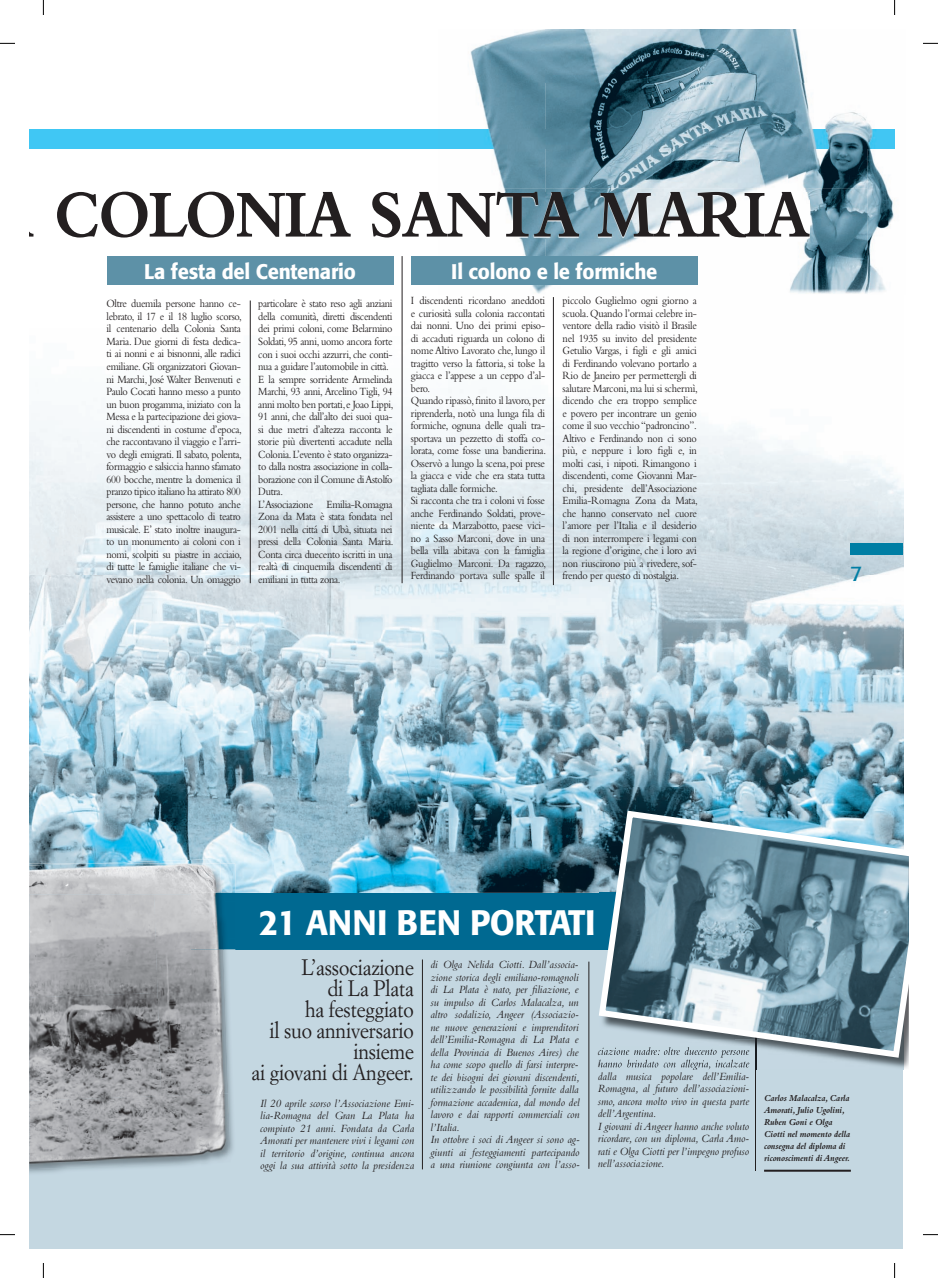
<style>
.page{position:relative;width:938px;height:1278px;background:#fff}
.page>*{position:absolute;margin:0;border:0;box-sizing:border-box;transform-origin:0 0}
.t1{font:700 70px "Bembo";letter-spacing:-.03em;color:#231f20;scale:.9 1}
.t2{font:500 35px "Formata";letter-spacing:-.01em;color:#fff;scale:.95 1}
.t3{font:22px/21px "Simoncini Garamond";letter-spacing:-.01em;color:#231f20;text-align:right;scale:.9 1}
.t4{font:500 21px "Formata";letter-spacing:-.01em;color:#fff;scale:.95 1}
.t5{font:21px "Formata";color:#007ea4}
.t6{font:11.5px/12.5px "Bembo";letter-spacing:-.03em;color:#231f20;text-align:justify;scale:.89 1}
.t7{font:italic 11.5px/12.5px "Bembo";color:#231f20;scale:.95 1}
.t8{font:italic 700 9.5px/12px "Bembo";letter-spacing:-.01em;color:#231f20;scale:.95 1}
</style>
<div class="page">
<img style="left:29px;top:256px;width:419px;height:636px">
<img style="left:448px;top:297px;width:244px;height:490px">
<img style="left:692px;top:424px;width:211px;height:383px">
<img style="left:448px;top:787px;width:175px;height:105px">
<img style="left:623px;top:787px;width:70px;height:20px">
<div style="left:29px;top:129px;width:865px;height:20px;background:#40c7f4"></div>
<div style="left:849px;top:543px;width:53px;height:12px;background:#007ea4"></div>
<div style="left:107px;top:256px;width:286px;height:28px;background:#5d91a7"></div>
<div style="left:29px;top:894px;width:873px;height:354px;background:#c4d7e1"></div>
<div style="left:191px;top:892px;width:717px;height:57px;background:#006991"></div>
<img style="left:221px;top:863px;width:14px;height:29px">
<img style="left:228px;top:949px;width:7px;height:205px">
<img style="left:223px;top:892px;width:12px;height:1px">
<img style="left:87px;top:858px;width:133px;height:5px">
<img style="left:29px;top:863px;width:192px;height:31px">
<img style="left:29px;top:894px;width:125px;height:98px">
<img style="left:154px;top:894px;width:74px;height:199px">
<img style="left:29px;top:992px;width:132px;height:101px">
<img style="left:29px;top:1093px;width:201px;height:76px">
<img style="left:191px;top:892px;width:32px;height:57px">
<hr style="left:588px;top:961px;width:1px;height:207px;background:#231f20">
<hr style="left:422px;top:959px;width:1px;height:210px;background:#231f20">
<hr style="left:755px;top:969px;width:1px;height:201px;background:#231f20">
<img style="left:902px;top:1060px;width:6px;height:9px">
<img style="left:749px;top:1060px;width:153px;height:9px">
<img style="left:599px;top:1060px;width:150px;height:9px">
<svg style="left:595px;top:807px;width:313px;height:253px;background:#7b9aa8"></svg>
<hr style="left:250px;top:300px;width:1px;height:283px;background:#231f20">
<hr style="left:401px;top:256px;width:1px;height:327px;background:#231f20">
<img style="left:470px;top:29px;width:335px;height:54px">
<img style="left:438px;top:83px;width:457px;height:211px">
<img style="left:438px;top:129px;width:456px;height:20px">
<img style="left:438px;top:192px;width:371px;height:47px">
<div style="left:411px;top:257px;width:286px;height:28px;background:#5d91a7"></div>
<hr style="left:553px;top:297px;width:1px;height:288px;background:#231f20">
<hr style="left:763px;top:1169px;width:87px;height:2px;background:#231f20">
<svg style="left:0;top:43px;width:15px;height:1px"></svg>
<svg style="left:923px;top:43px;width:14px;height:1px"></svg>
<svg style="left:0;top:1234px;width:15px;height:1px"></svg>
<svg style="left:923px;top:1234px;width:14px;height:1px"></svg>
<svg style="left:43px;top:0;width:1px;height:15px"></svg>
<svg style="left:43px;top:1263px;width:1px;height:14px"></svg>
<svg style="left:894px;top:0;width:1px;height:15px"></svg>
<svg style="left:894px;top:1263px;width:1px;height:14px"></svg>
<h1 class="t1" style="left:-13px;top:175px;width:915px">A COLONIA SANTA MARIA</h1>
<h3 class="t4" style="left:144px;top:258px;width:224px">La festa del Centenario</h3>
<p class="t6" style="left:106px;top:297px;width:153px">Oltre duemila persone hanno ce&shy;lebrato, il 17 e il 18 luglio scorso, il centenario della Colonia Santa Maria. Due giorni di festa dedica&shy;ti ai nonni e ai bisnonni, alle radici emiliane. Gli organizzatori Giovan&shy;ni Marchi, José Walter Benvenuti e Paulo Cocati hanno messo a punto un buon progamma, iniziato con la Messa e la partecipazione dei giova&shy;ni discendenti in costume d’epoca, che raccontavano il viaggio e l’arri&shy;vo degli emigrati. Il sabato, polenta, formaggio e salsiccia hanno sfamato 600 bocche, mentre la domenica il pranzo tipico italiano ha attirato 800 persone, che hanno potuto anche assistere a uno spettacolo di teatro musicale. E’ stato inoltre inaugura&shy;to un monumento ai coloni con i nomi, scolpiti su piastre in acciaio, di tutte le famiglie italiane che vi&shy;vevano nella colonia. Un omaggio</p>
<p class="t6" style="left:258px;top:297px;width:153px;text-align:left">particolare è stato reso agli anziani della comunità, diretti discendenti dei primi coloni, come Belarmino Soldati, 95 anni, uomo ancora forte con i suoi occhi azzurri, che conti&shy;nua a guidare l’automobile in città.<br>E la sempre sorridente Armelinda Marchi, 93 anni, Arcelino Tigli, 94 anni molto ben portati, e Joao Lippi, 91 anni, che dall’alto dei suoi qua&shy;si due metri d’altezza racconta le storie più divertenti accadute nella Colonia. L’evento è stato organizza&shy;to dalla nostra associazione in colla&shy;borazione con il Comune di Astolfo Dutra.<br>L’Associazione Emilia-Romagna Zona da Mata è stata fondata nel 2001 nella cittá di Ubà, situata nei pressi della Colonia Santa Maria.<br>Conta circa duecento iscritti in una realtà di cinquemila discendenti di emiliani in tutta zona.</p>
<h3 class="t4" style="left:451px;top:259px;width:218px">Il colono e le formiche</h3>
<p class="t6" style="left:410px;top:294px;width:153px;text-align:left">I discendenti ricordano aneddoti e curiosità sulla colonia raccontati dai nonni. Uno dei primi episo&shy;di accaduti riguarda un colono di nome Altivo Lavorato che, lungo il tragitto verso la fattoria, si tolse la giacca e l’appese a un ceppo d’al&shy;bero.<br>Quando ripassò, finito il lavoro, per riprenderla, notò una lunga fila di formiche, ognuna delle quali tra&shy;sportava un pezzetto di stoffa co&shy;lorata, come fosse una bandierina.<br>Osservò a lungo la scena, poi prese la giacca e vide che era stata tutta tagliata dalle formiche.<br>Si racconta che tra i coloni vi fosse anche Ferdinando Soldati, prove&shy;niente da Marzabotto, paese vici&shy;no a Sasso Marconi, dove in una bella villa abitava con la famiglia<br>Guglielmo Marconi. Da ragazzo,<br>Ferdinando portava sulle spalle il</p>
<p class="t6" style="left:562px;top:294px;width:153px">piccolo Guglielmo ogni giorno a scuola. Quando l’ormai celebre in&shy;ventore della radio visitò il Brasile nel 1935 su invito del presidente Getulio Vargas, i figli e gli amici di Ferdinando volevano portarlo a Rio de Janeiro per permettergli di salutare Marconi, ma lui si schermì, dicendo che era troppo semplice e povero per incontrare un genio come il suo vecchio “padroncino”.<br>Altivo e Ferdinando non ci sono più, e neppure i loro figli e, in molti casi, i nipoti. Rimangono i discendenti, come Giovanni Mar&shy;chi, presidente dell’Associazione Emilia-Romagna Zona da Mata, che hanno conservato nel cuore l’amore per l’Italia e il desiderio di non interrompere i legami con la regione d’origine, che i loro avi non riuscirono più a rivedere, sof&shy;frendo per questo di nostalgia.</p>
<h3 class="t5" style="left:849px;top:561px;width:14px">7</h3>
<h2 class="t2" style="left:259px;top:900px;width:356px">21 ANNI BEN PORTATI</h2>
<p class="t7" style="left:430px;top:957px;width:158px">di Olga Nelida Ciotti. Dall’associa&shy;zione storica degli emiliano-romagnoli di La Plata è nato, per filiazione, e su impulso di Carlos Malacalza, un altro sodalizio, Angeer (Associazio&shy;ne nuove generazioni e imprenditori dell’Emilia-Romagna di La Plata e della Provincia di Buenos Aires) che ha come scopo quello di farsi interpre&shy;te dei bisogni dei giovani discendenti, utilizzando le possibilità fornite dalla formazione accademica, dal mondo del lavoro e dai rapporti commerciali con l’Italia.<br>In ottobre i soci di Angeer si sono ag&shy;giunti ai festeggiamenti partecipando a una riunione congiunta con l’asso-</p>
<h3 class="t3" style="left:251px;top:955px;width:182px">L’associazione<br>di La Plata<br>ha festeggiato<br>il suo anniversario insieme<br>ai giovani di Angeer.</h3>
<p class="t7" style="left:597px;top:1069px;width:161px">dalla musica popolare dell’Emilia-Romagna, al futuro dell’associazioni&shy;smo, ancora molto vivo in questa parte dell’Argentina.<br>I giovani di Angeer hanno anche voluto ricordare, con un diploma, Carla Amo&shy;rati e Olga Ciotti per l’impegno profuso nell’associazione.</p>
<p class="t7" style="left:260px;top:1096px;width:163px;text-align:justify">Il 20 aprile scorso l’Associazione Emi&shy;lia-Romagna del Gran La Plata ha compiuto 21 anni. Fondata da Carla Amorati per mantenere vivi i legami con il territorio d’origine, continua ancora oggi la sua attività sotto la presidenza</p>
<p class="t8" style="left:763px;top:1092px;width:92px">Carlos Malacalza, Carla<br>Amorati, Julio Ugolini,<br>Ruben Goni e Olga<br>Ciotti nel momento della consegna del diploma di riconoscimenti di Angeer.</p>
</div>
